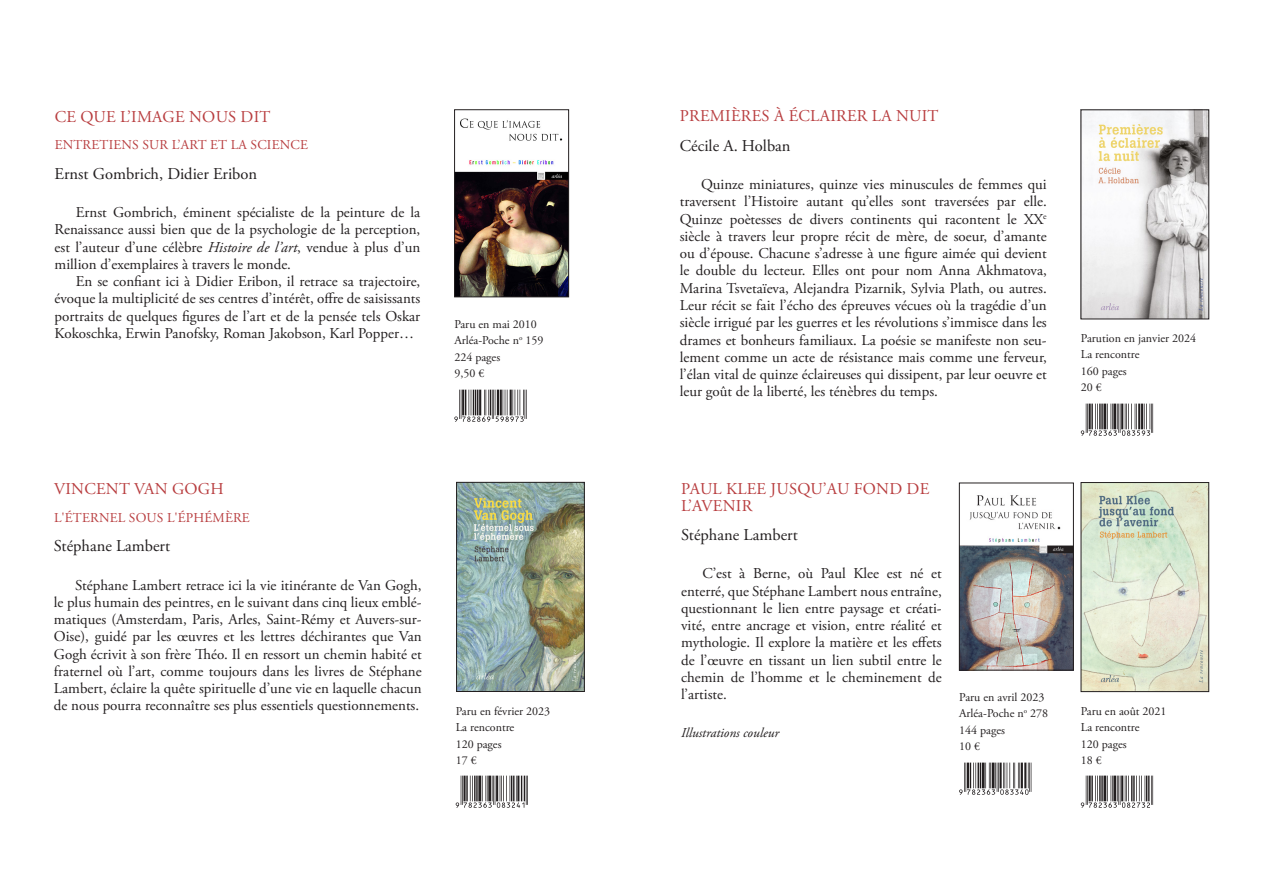
<style>
.page{position:relative;width:1263px;height:893px;background:#fff}
.page>*{position:absolute;margin:0;border:0;box-sizing:border-box;transform-origin:0 0}
.Titre{font:16.5px/16.5px "Adobe Garamond Pro";letter-spacing:.015em;color:#b83d3f}
.Auteur{font:16.5px "Adobe Garamond Pro";color:#231f20}
.Texte{font:15px/17.2px "Adobe Garamond Pro";color:#231f20;text-align:justify}
.Sous-titre{font:13.5px "Adobe Garamond Pro";letter-spacing:.015em;color:#b83d3f}
._1er_ligne_Mentions_Prix{font:italic 13.5px "Adobe Garamond Pro";color:#231f20}
.Indications_livres{font:12px "Adobe Garamond Pro";color:#231f20}
.s1{font-style:italic}
</style>
<div class="page">
<img style="left:456px;top:118px;width:111px;height:177px">
<div style="left:454px;top:109px;width:115px;height:188px;border:1px solid #231f20"></div>
<svg style="left:454px;top:390px;width:73px;height:32px"></svg>
<img style="left:1083px;top:112px;width:124px;height:205px">
<svg style="left:1081px;top:404px;width:72px;height:32px"></svg>
<img style="left:961px;top:495px;width:111px;height:173px">
<div style="left:959px;top:483px;width:115px;height:187px;border:1px solid #231f20"></div>
<img style="left:1083px;top:484px;width:124px;height:206px">
<div style="left:1081px;top:482px;width:128px;height:210px;border:1px solid #231f20"></div>
<svg style="left:1081px;top:776px;width:72px;height:32px"></svg>
<svg style="left:959px;top:763px;width:72px;height:32px"></svg>
<img style="left:458px;top:484px;width:124px;height:206px">
<div style="left:456px;top:482px;width:128px;height:210px;border:1px solid #231f20"></div>
<svg style="left:456px;top:776px;width:72px;height:32px"></svg>
<p class="Titre" style="left:55px;top:109px;width:217px">CE QUE L’IMAGE NOUS DIT</p>
<p class="Sous-titre" style="left:55px;top:137px;width:255px">ENTRETIENS SUR L’ART ET LA SCIENCE</p>
<p class="Auteur" style="left:55px;top:163px;width:204px">Ernst Gombrich, Didier Eribon</p>
<p class="Texte" style="left:55px;top:204px;width:367px;text-indent:21px">Ernst Gombrich, éminent spécialiste de la peinture de la Renaissance aussi bien que de la psychologie de la perception, est l’auteur d’une célèbre <span class="s1">Histoire de l’art</span>, vendue à plus d’un million d’exemplaires à travers le monde.</p>
<p class="Texte" style="left:55px;top:273px;width:367px;text-indent:21px">En se confiant ici à Didier Eribon, il retrace sa trajectoire, évoque la multiplicité de ses centres d’intérêt, offre de saisissants portraits de quelques figures de l’art et de la pensée tels Oskar Kokoschka, Erwin Panofsky, Roman Jakobson, Karl Popper…</p>
<p class="Indications_livres" style="left:454px;top:317px;width:84px">Paru en mai 2010</p>
<p class="Indications_livres" style="left:454px;top:333px;width:91px">Arléa-Poche n<sup>o</sup> 159</p>
<p class="Indications_livres" style="left:454px;top:350px;width:47px">224 pages</p>
<p class="Indications_livres" style="left:454px;top:366px;width:31px">9,50 €</p>
<p class="Titre" style="left:54px;top:481px;width:171px">VINCENT VAN GOGH</p>
<p class="Sous-titre" style="left:54px;top:509px;width:197px">L'ÉTERNEL SOUS L'ÉPHÉMÈRE</p>
<p class="Auteur" style="left:54px;top:536px;width:118px">Stéphane Lambert</p>
<p class="Texte" style="left:54px;top:577px;width:369px;text-indent:21px">Stéphane Lambert retrace ici la vie itinérante de Van Gogh, le plus humain des peintres, en le suivant dans cinq lieux emblé&shy;matiques (Amsterdam, Paris, Arles, Saint-Rémy et Auvers-sur-Oise), guidé par les œuvres et les lettres déchirantes que Van Gogh écrivit à son frère Théo. Il en ressort un chemin habité et fraternel où l’art, comme toujours dans les livres de Stéphane Lambert, éclaire la quête spirituelle d’une vie en laquelle chacun de nous pourra reconnaître ses plus essentiels questionnements.</p>
<p class="Indications_livres" style="left:456px;top:704px;width:96px">Paru en février 2023</p>
<p class="Indications_livres" style="left:456px;top:720px;width:60px">La rencontre</p>
<p class="Indications_livres" style="left:456px;top:737px;width:47px">120 pages</p>
<p class="Indications_livres" style="left:456px;top:753px;width:22px">17 €</p>
<p class="Titre" style="left:680px;top:109px;width:260px">PREMIÈRES À ÉCLAIRER LA NUIT</p>
<p class="Auteur" style="left:680px;top:136px;width:112px">Cécile A. Holban</p>
<p class="Texte" style="left:680px;top:176px;width:368px;text-indent:21px">Quinze miniatures, quinze vies minuscules de femmes qui traversent l’Histoire autant qu’elles sont traversées par elle.<br>Quinze poètesses de divers continents qui racontent le XX<sup>e </sup>siècle à travers leur propre récit de mère, de soeur, d’amante ou d’épouse. Chacune s’adresse à une figure aimée qui devient le double du lecteur. Elles ont pour nom Anna Akhmatova, Marina Tsvetaïeva, Alejandra Pizarnik, Sylvia Plath, ou autres.<br>Leur récit se fait l’écho des épreuves vécues où la tragédie d’un siècle irrigué par les guerres et les révolutions s’immisce dans les drames et bonheurs familiaux. La poésie se manifeste non seu&shy;lement comme un acte de résistance mais comme une ferveur, l’élan vital de quinze éclaireuses qui dissipent, par leur oeuvre et leur goût de la liberté, les ténèbres du temps.</p>
<p class="Titre" style="left:681px;top:481px;width:250px">PAUL KLEE JUSQU’AU FOND DE<br>L’AVENIR</p>
<p class="Auteur" style="left:681px;top:525px;width:118px">Stéphane Lambert</p>
<p class="Texte" style="left:681px;top:566px;width:262px;text-indent:21px">C’est à Berne, où Paul Klee est né et enterré, que Stéphane Lambert nous entraîne, questionnant le lien entre paysage et créati&shy;vité, entre ancrage et vision, entre réalité et mythologie. Il explore la matière et les effets de l’œuvre en tissant un lien subtil entre le chemin de l’homme et le cheminement de l’artiste.</p>
<p class="_1er_ligne_Mentions_Prix" style="left:681px;top:724px;width:100px">Illustrations couleur</p>
<p class="Indications_livres" style="left:959px;top:689px;width:87px">Paru en avril 2023</p>
<p class="Indications_livres" style="left:959px;top:706px;width:91px">Arléa-Poche n<sup>o</sup> 278</p>
<p class="Indications_livres" style="left:959px;top:722px;width:47px">144 pages</p>
<p class="Indications_livres" style="left:959px;top:739px;width:22px">10 €</p>
<p class="Indications_livres" style="left:1081px;top:331px;width:117px">Parution en janvier 2024</p>
<p class="Indications_livres" style="left:1081px;top:347px;width:60px">La rencontre</p>
<p class="Indications_livres" style="left:1081px;top:364px;width:47px">160 pages</p>
<p class="Indications_livres" style="left:1081px;top:380px;width:22px">20 €</p>
<p class="Indications_livres" style="left:1081px;top:703px;width:87px">Paru en août 2021</p>
<p class="Indications_livres" style="left:1081px;top:720px;width:60px">La rencontre</p>
<p class="Indications_livres" style="left:1081px;top:736px;width:47px">120 pages</p>
<p class="Indications_livres" style="left:1081px;top:753px;width:22px">18 €</p>
</div>
